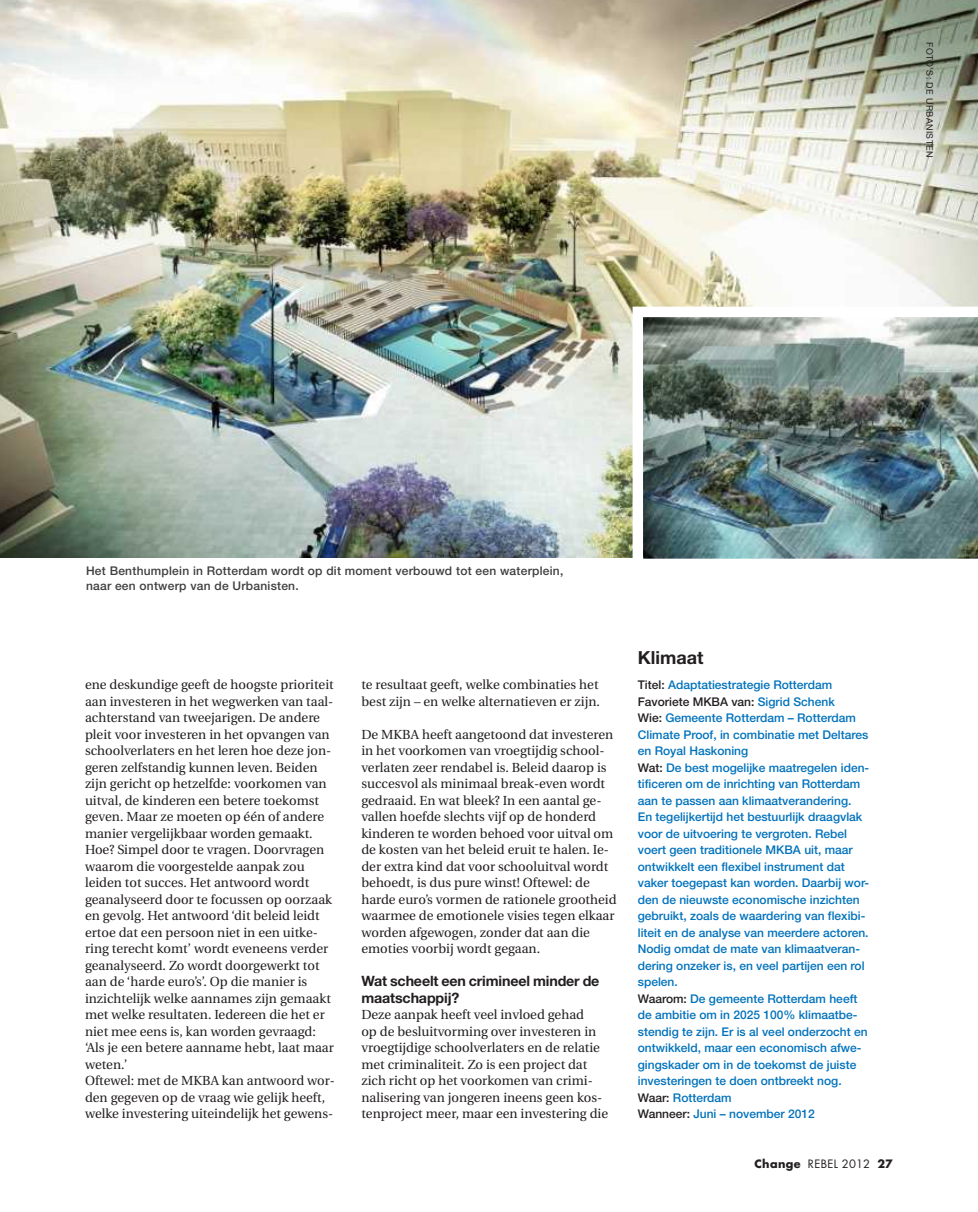
<style>
.page{position:relative;width:978px;height:1212px;background:#fff}
.page>*{position:absolute;margin:0;border:0;box-sizing:border-box;transform-origin:0 0}
.t1{font:700 18px "Helvetica Neue";color:#231f20}
.t2{font:700 14.25px/16.5px "Helvetica Neue";letter-spacing:-.01em;color:#231f20}
.t3{font:13.2px/16.5px "Utopia";color:#231f20}
.t4{font:500 12px/16.5px "Helvetica Neue";color:#0072bc}
.t5{font:500 12px/15px "Helvetica Neue";letter-spacing:.02em;color:#3e3e3f}
.t6{font:11.25px "Futura";letter-spacing:.03em;color:#231f20}
.t7{font:9px "Helvetica Neue";color:#231f20}
.s1{color:#231f20}
.s2{font-weight:700}
</style>
<div class="page">
<img style="left:0;top:0;width:978px;height:558px">
<img style="left:633px;top:307px;width:345px;height:252px">
<p class="t7" style="left:935px;top:42px;width:115px;rotate:90deg">Foto’s: de urbanisten</p>
<p class="t5" style="left:86px;top:563px;width:479px">Het Benthumplein in Rotterdam wordt op dit moment verbouwd tot een waterplein, naar een ontwerp van de Urbanisten.</p>
<p class="t3" style="left:85px;top:677px;width:251px">ene deskundige geeft de hoogste prioriteit aan investeren in het wegwerken van taal&shy;achterstand van tweejarigen. De andere pleit voor investeren in het opvangen van schoolverlaters en het leren hoe deze jon&shy;geren zelfstandig kunnen leven. Beiden zijn gericht op hetzelfde: voorkomen van uitval, de kinderen een betere toekomst geven. Maar ze moeten op één of andere manier vergelijkbaar worden gemaakt.<br>Hoe? Simpel door te vragen. Doorvragen waarom die voorgestelde aanpak zou leiden tot succes. Het antwoord wordt geanalyseerd door te focussen op oorzaak en gevolg. Het antwoord ‘dit beleid leidt ertoe dat een persoon niet in een uitke&shy;ring terecht komt’ wordt eveneens verder geanalyseerd. Zo wordt doorgewerkt tot aan de ‘harde euro’s’. Op die manier is inzichtelijk welke aannames zijn gemaakt met welke resultaten. Iedereen die het er niet mee eens is, kan worden gevraagd: ‘Als je een betere aanname hebt, laat maar weten.’<br>Oftewel: met de MKBA kan antwoord wor&shy;den gegeven op de vraag wie gelijk heeft, welke investering uiteindelijk het gewens-</p>
<p class="t3" style="left:361px;top:677px;width:240px">te resultaat geeft, welke combinaties het best zijn – en welke alternatieven er zijn.</p>
<p class="t3" style="left:361px;top:726px;width:257px">De MKBA heeft aangetoond dat investeren in het voorkomen van vroegtijdig school&shy;verlaten zeer rendabel is. Beleid daarop is succesvol als minimaal break-even wordt gedraaid. En wat bleek? In een aantal ge&shy;vallen hoefde slechts vijf op de honderd kinderen te worden behoed voor uitval om de kosten van het beleid eruit te halen. Ie&shy;der extra kind dat voor schooluitval wordt behoedt, is dus pure winst! Oftewel: de harde euro’s vormen de rationele grootheid waarmee de emotionele visies tegen elkaar worden afgewogen, zonder dat aan die emoties voorbij wordt gegaan.</p>
<p class="t2" style="left:361px;top:973px;width:240px">Wat scheelt een crimineel minder de maatschappij?</p>
<p class="t3" style="left:361px;top:1007px;width:248px">Deze aanpak heeft veel invloed gehad<br>op de besluitvorming over investeren in vroegtijdige schoolverlaters en de relatie met criminaliteit. Zo is een project dat zich richt op het voorkomen van crimi&shy;nalisering van jongeren ineens geen kos&shy;tenproject meer, maar een investering die</p>
<h1 class="t1" style="left:638px;top:646px;width:67px">Klimaat</h1>
<p class="t4" style="left:638px;top:677px;width:233px"><span class="s1">Titel:</span> Adaptatiestrategie Rotterdam <span class="s1">Favoriete MKBA van:</span> Sigrid Schenk<br><span class="s1">Wie:</span> Gemeente Rotterdam – Rotterdam Climate Proof, in combinatie met Deltares en Royal Haskoning<br><span class="s1">Wat:</span> De best mogelijke maatregelen iden&shy;tificeren om de inrichting van Rotterdam aan te passen aan klimaatverandering.<br>En tegelijkertijd het bestuurlijk draagvlak voor de uitvoering te vergroten. Rebel voert geen traditionele MKBA uit, maar ontwikkelt een flexibel instrument dat vaker toegepast kan worden. Daarbij wor&shy;den de nieuwste economische inzichten gebruikt, zoals de waardering van flexibi&shy;liteit en de analyse van meerdere actoren.<br>Nodig omdat de mate van klimaatveran&shy;dering onzeker is, en veel partijen een rol spelen.<br><span class="s1">Waarom:</span> De gemeente Rotterdam heeft de ambitie om in 2025 100% klimaatbe&shy;stendig te zijn. Er is al veel onderzocht en ontwikkeld, maar een economisch afwe&shy;gingskader om in de toekomst de juiste investeringen te doen ontbreekt nog.<br><span class="s1">Waar:</span> Rotterdam<br><span class="s1">Wanneer:</span> Juni – november 2012</p>
<p class="t6" style="left:755px;top:1156px;width:140px"><span class="s2">Change</span> REBEL 2012 <span class="s2">27</span></p>
</div>
